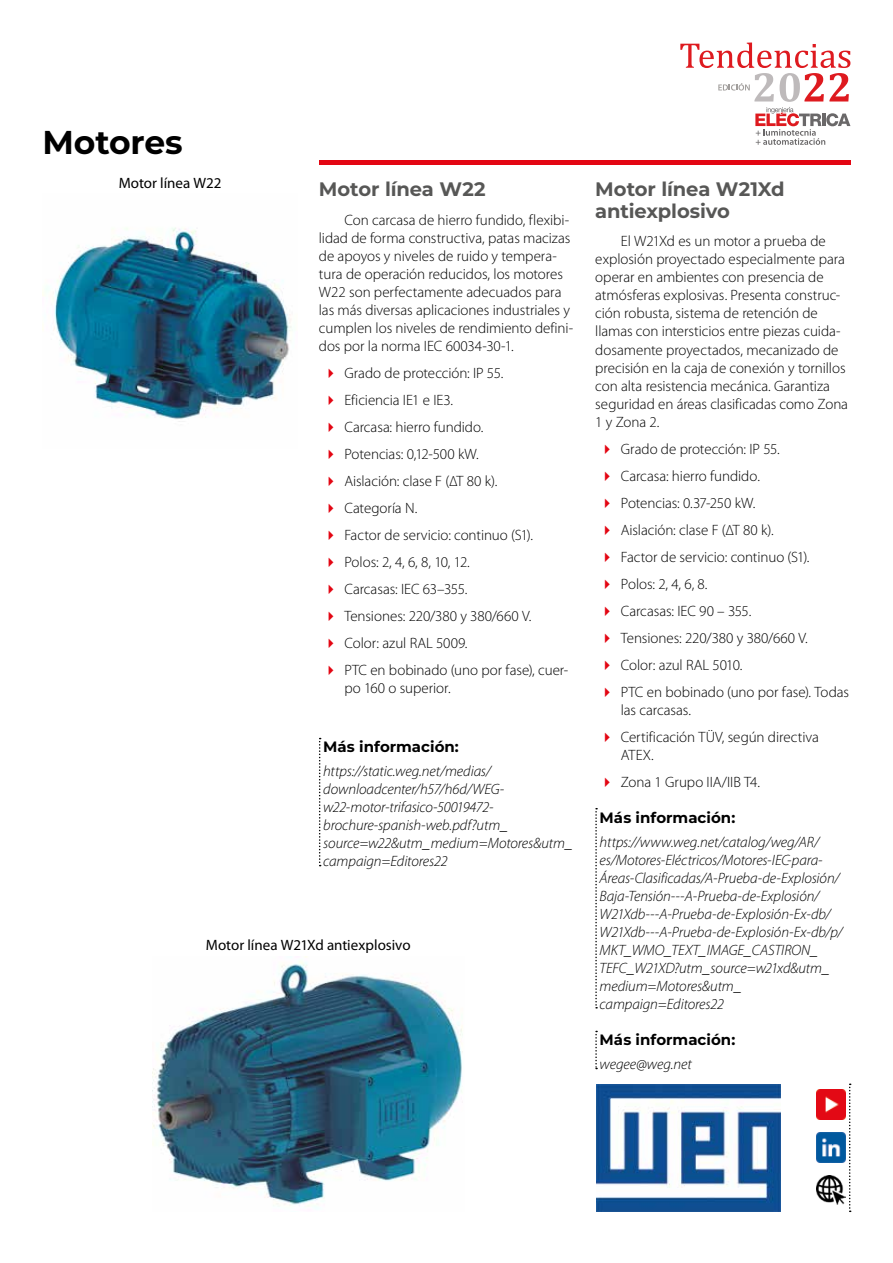
<style>
.page{position:relative;width:893px;height:1263px;background:#fff}
.page>*{position:absolute;margin:0;border:0;box-sizing:border-box;transform-origin:0 0}
.t1{font:700 33px "Montserrat";letter-spacing:-.005em;color:#000}
.t2{font:700 19.5px/21.6px "Montserrat";letter-spacing:-.005em;color:#575756}
.t3{font:300 15px/27px "Myriad Pro";letter-spacing:-.005em;color:#000}
.t4{font:italic 300 15px/18px "Myriad Pro";letter-spacing:-.005em;color:#000}
.t5{font:700 15px "Montserrat";letter-spacing:.005em;color:#000}
.t6{font:15px "Myriad Pro";color:#000}
</style>
<div class="page">
<hr style="left:319px;top:160px;width:531px;height:4px;background:#e30613">
<svg style="left:680px;top:43px;width:170px;height:102px"></svg>
<img style="left:816px;top:1090px;width:30px;height:30px">
<img style="left:816px;top:1132px;width:30px;height:30px">
<img style="left:816px;top:1175px;width:30px;height:30px">
<svg style="left:849px;top:1083px;width:2px;height:129px"></svg>
<img style="left:596px;top:1084px;width:184px;height:127px">
<svg style="left:595px;top:1031px;width:2px;height:38px"></svg>
<svg style="left:319px;top:738px;width:2px;height:128px"></svg>
<svg style="left:595px;top:808px;width:2px;height:200px"></svg>
<img style="left:43px;top:227px;width:248px;height:195px">
<img style="left:152px;top:956px;width:311px;height:253px">
<h1 class="t1" style="left:43px;top:120px;width:142px">Motores</h1>
<p class="t6" style="left:119px;top:174px;width:104px">Motor línea W22</p>
<h2 class="t2" style="left:319px;top:178px;width:168px">Motor línea W22</h2>
<p class="t3" style="left:319px;top:211px;width:256px;line-height:18px;text-indent:26px">Con carcasa de hierro fundido, flexibi&shy;lidad de forma constructiva, patas macizas de apoyos y niveles de ruido y tempera&shy;tura de operación reducidos, los motores W22 son perfectamente adecuados para las más diversas aplicaciones industriales y cumplen los niveles de rendimiento defini&shy;dos por la norma IEC 60034-30-1.</p>
<p class="t3" style="left:344px;top:360px;width:226px">Grado de protección: IP 55.<br>Eficiencia IE1 e IE3.<br>Carcasa: hierro fundido.<br>Potencias: 0,12-500 kW.<br>Aislación: clase F (∆T 80 k).<br>Categoría N.<br>Factor de servicio: continuo (S1).<br>Polos: 2, 4, 6, 8, 10, 12.<br>Carcasas: IEC 63–355.<br>Tensiones: 220/380 y 380/660 V.<br>Color: azul RAL 5009.<br>PTC en bobinado (uno por fase), cuer-</p>
<p class="t3" style="left:344px;top:675px;width:108px">po 160 o superior.</p>
<p class="t5" style="left:323px;top:737px;width:137px">Más información:</p>
<p class="t4" style="left:323px;top:762px;width:251px">https://static.weg.net/medias/ downloadcenter/h57/h6d/WEG&shy;w22-motor-trifasico-50019472- brochure-spanish-web.pdf?utm_ source=w22&amp;utm_medium=Motores&amp;utm_ campaign=Editores22</p>
<p class="t6" style="left:206px;top:935px;width:206px">Motor línea W21Xd antiexplosivo</p>
<h2 class="t2" style="left:595px;top:178px;width:191px">Motor línea W21Xd antiexplosivo</h2>
<p class="t3" style="left:595px;top:233px;width:254px;line-height:18px;text-indent:26px">El W21Xd es un motor a prueba de explosión proyectado especialmente para operar en ambientes con presencia de atmósferas explosivas. Presenta construc&shy;ción robusta, sistema de retención de llamas con intersticios entre piezas cuida&shy;dosamente proyectados, mecanizado de precisión en la caja de conexión y tornillos con alta resistencia mecánica. Garantiza seguridad en áreas clasificadas como Zona 1 y Zona 2.</p>
<p class="t3" style="left:621px;top:435px;width:230px">Grado de protección: IP 55.<br>Carcasa: hierro fundido.<br>Potencias: 0.37-250 kW.<br>Aislación: clase F (∆T 80 k).<br>Factor de servicio: continuo (S1).<br>Polos: 2, 4, 6, 8.<br>Carcasas: IEC 90 – 355.<br>Tensiones: 220/380 y 380/660 V.<br>Color: azul RAL 5010.<br>PTC en bobinado (uno por fase). Todas</p>
<p class="t3" style="left:621px;top:696px;width:200px">las carcasas.<br>Certificación TÜV, según directiva</p>
<p class="t3" style="left:621px;top:741px;width:141px">ATEX.<br>Zona 1 Grupo IIA/IIB T4.</p>
<p class="t5" style="left:600px;top:807px;width:137px">Más información:</p>
<p class="t4" style="left:600px;top:832px;width:245px">https://www.weg.net/catalog/weg/AR/ es/Motores-Eléctricos/Motores-IEC-para-Áreas-Clasificadas/A-Prueba-de-Explosión/ Baja-Tensión---A-Prueba-de-Explosión/ W21Xdb---A-Prueba-de-Explosión-Ex-db/ W21Xdb---A-Prueba-de-Explosión-Ex-db/p/ MKT_WMO_TEXT_IMAGE_CASTIRON_ TEFC_W21XD?utm_source=w21xd&amp;utm_ medium=Motores&amp;utm_ campaign=Editores22</p>
<p class="t5" style="left:600px;top:1030px;width:137px">Más información:</p>
<p class="t4" style="left:600px;top:1055px;width:94px">wegee@weg.net</p>
</div>
